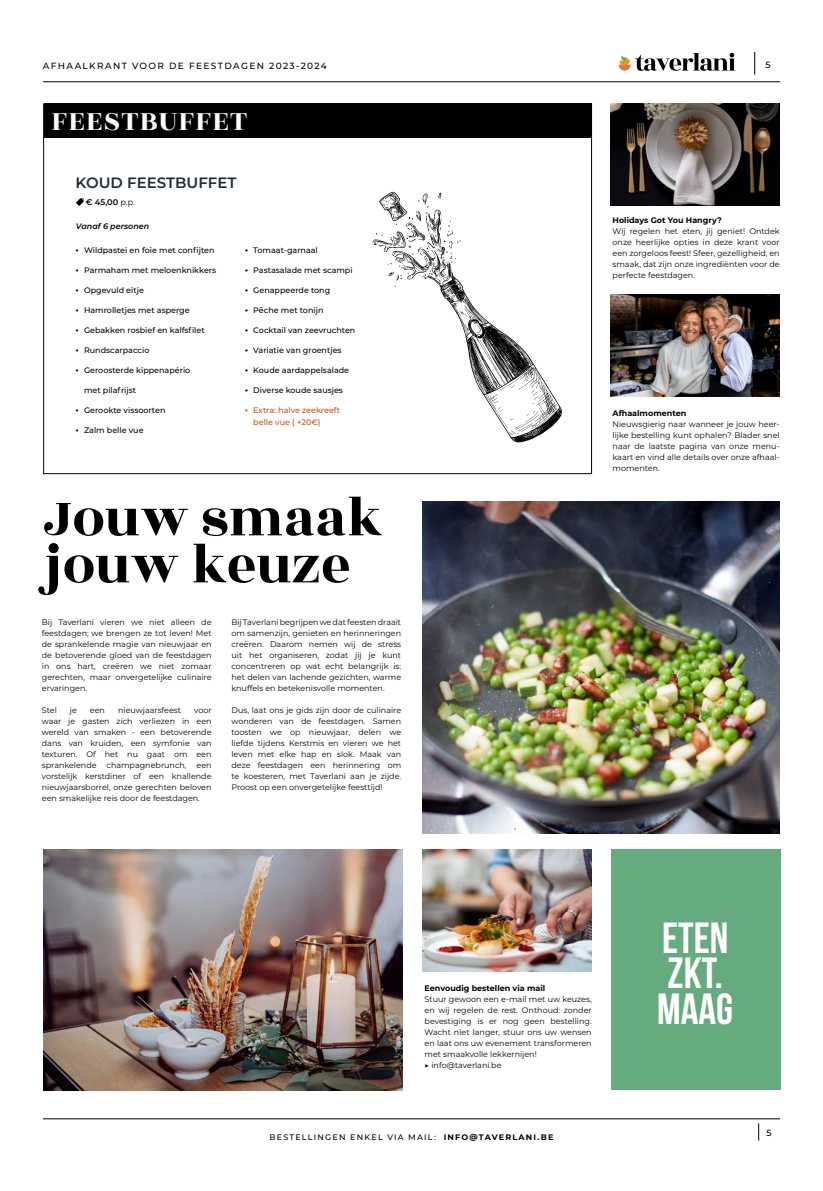
<style>
.page{position:relative;width:823px;height:1191px;background:#fff}
.page>*{position:absolute;margin:0;border:0;box-sizing:border-box;transform-origin:0 0}
.t1{font:57.7px/47px "Rozha One";color:#000}
.t2{font:700 43.6px/35.5px "Bebas Neue";color:#fff}
.t3{font:30px "Rozha One";letter-spacing:.04em;color:#fff}
.t4{font:600 15px "Montserrat";color:#1f2c31}
.t5{font:500 9px "Montserrat";letter-spacing:.15em;color:#000}
.t6{font:600 8.2px "Montserrat";color:#000}
.t7{font:8px/11px "Montserrat";color:#000;text-align:justify}
.t8{font:500 8px "Montserrat";color:#000}
.t9{font:700 8px "Montserrat";color:#000}
.t10{font:500 8px "Montserrat";letter-spacing:.15em;color:#000}
.t11{font:500 8px/12px "Montserrat";color:#c54e1b}
.t12{font:italic 600 8px "Montserrat";color:#000}
.s1{font-weight:400}
.s2{font-family:"Niveau Grotesk";font-size:9px}
.s3{font-style:italic}
.s4{font-weight:700}
</style>
<div class="page">
<svg style="left:618px;top:53px;width:116px;height:18px"></svg>
<hr style="left:43px;top:82px;width:736px;height:1px;background:#000">
<svg style="left:754px;top:52px;width:1px;height:23px"></svg>
<hr style="left:43px;top:1118px;width:736px;height:1px;background:#000">
<div style="left:44px;top:103px;width:547px;height:35px;background:#000"></div>
<svg style="left:76px;top:198px;width:7px;height:8px"></svg>
<svg style="left:372px;top:192px;width:189px;height:250px"></svg>
<img style="left:44px;top:849px;width:358px;height:241px">
<img style="left:422px;top:502px;width:356px;height:331px">
<svg style="left:758px;top:1123px;width:1px;height:17px"></svg>
<img style="left:422px;top:849px;width:168px;height:122px">
<div style="left:611px;top:849px;width:169px;height:241px;background:#66aa7f"></div>
<img style="left:610px;top:103px;width:169px;height:102px">
<img style="left:610px;top:295px;width:169px;height:102px">
<p class="t5" style="left:43px;top:60px;width:285px">AFHAALKRANT VOOR DE FEESTDAGEN 2023-2024</p>
<p class="t5" style="left:765px;top:58px;width:7px">5</p>
<h3 class="t3" style="left:51px;top:100px;width:197px">FEESTBUFFET</h3>
<h3 class="t4" style="left:75px;top:172px;width:162px">KOUD FEESTBUFFET</h3>
<p class="t6" style="left:86px;top:196px;width:50px">€ 45,00 <span class="s1">p.p.</span></p>
<p class="t12" style="left:76px;top:220px;width:75px">Vanaf 6 personen</p>
<p class="t8" style="left:75px;top:244px;width:140px"><span class="s2">•</span> Wildpastei en foie met confijten</p>
<p class="t8" style="left:75px;top:264px;width:142px"><span class="s2">•</span> Parmaham met meloenknikkers</p>
<p class="t8" style="left:75px;top:284px;width:70px"><span class="s2">•</span> Opgevuld eitje</p>
<p class="t8" style="left:75px;top:304px;width:116px"><span class="s2">•</span> Hamrolletjes met asperge</p>
<p class="t8" style="left:75px;top:324px;width:131px"><span class="s2">•</span> Gebakken rosbief en kalfsfilet</p>
<p class="t8" style="left:75px;top:344px;width:75px"><span class="s2">•</span> Rundscarpaccio</p>
<p class="t8" style="left:75px;top:364px;width:116px"><span class="s2">•</span> Geroosterde kippenapério</p>
<p class="t8" style="left:84px;top:384px;width:54px">met pilafrijst</p>
<p class="t8" style="left:75px;top:404px;width:91px"><span class="s2">•</span> Gerookte vissoorten</p>
<p class="t8" style="left:75px;top:424px;width:70px"><span class="s2">•</span> Zalm belle vue</p>
<p class="t8" style="left:245px;top:244px;width:75px"><span class="s2">•</span> Tomaat-garnaal</p>
<p class="t8" style="left:245px;top:264px;width:109px"><span class="s2">•</span> Pastasalade met scampi</p>
<p class="t8" style="left:245px;top:284px;width:87px"><span class="s2">•</span> Genappeerde tong</p>
<p class="t8" style="left:245px;top:304px;width:80px"><span class="s2">•</span> Pêche met tonijn</p>
<p class="t8" style="left:245px;top:324px;width:112px"><span class="s2">•</span> Cocktail van zeevruchten</p>
<p class="t8" style="left:245px;top:344px;width:98px"><span class="s2">•</span> Variatie van groentjes</p>
<p class="t8" style="left:245px;top:364px;width:106px"><span class="s2">•</span> Koude aardappelsalade</p>
<p class="t8" style="left:245px;top:384px;width:100px"><span class="s2">•</span> Diverse koude sausjes</p>
<p class="t11" style="left:253px;top:404px;width:88px;text-indent:-9px"><span class="s2">•</span> Extra: halve zeekreeft belle vue ( +20€)</p>
<h1 class="t1" style="left:44px;top:495px;width:340px">Jouw smaak jouw keuze</h1>
<p class="t7" style="left:42px;top:616px;width:171px">Bij Taverlani vieren we niet alleen de feestdagen; we brengen ze tot leven! Met de sprankelende magie van nieuwjaar en de betoverende gloed van de feestdagen in ons hart, creëren we niet zomaar gerechten, maar onvergetelijke culinaire ervaringen.</p>
<p class="t7" style="left:42px;top:704px;width:16px">Stel</p>
<p class="t7" style="left:70px;top:704px;width:9px">je</p>
<p class="t7" style="left:90px;top:704px;width:17px">een</p>
<p class="t7" style="left:118px;top:704px;width:64px">nieuwjaarsfeest</p>
<p class="t7" style="left:231px;top:616px;width:171px">Bij Taverlani begrijpen we dat feesten draait om samenzijn, genieten en herinneringen creëren. Daarom nemen wij de stress uit het organiseren, zodat jij je kunt concentreren op wat echt belangrijk is: het delen van lachende gezichten, warme knuffels en betekenisvolle momenten.</p>
<p class="t7" style="left:231px;top:704px;width:171px">Dus, laat ons je gids zijn door de culinaire wonderen van de feestdagen. Samen toosten we op nieuwjaar, delen we liefde tijdens Kerstmis en vieren we het leven met elke hap en slok. Maak van deze feestdagen een herinnering om te koesteren, met Taverlani aan je zijde.<br>Proost op een onvergetelijke feesttijd!</p>
<p class="t7" style="left:42px;top:704px;width:171px;text-indent:152px">voor waar je gasten zich verliezen in een wereld van smaken - een betoverende dans van kruiden, een symfonie van texturen. Of het nu gaat om een sprankelende champagnebrunch, een vorstelijk kerstdiner of een knallende nieuwjaarsborrel, onze gerechten beloven een smakelijke reis door de feestdagen.</p>
<p class="t9" style="left:612px;top:214px;width:111px">Holidays Got You Hangry?</p>
<p class="t7" style="left:612px;top:225px;width:168px">Wij regelen het eten, jij geniet! Ontdek onze heerlijke opties in deze krant voor een zorgeloos feest! Sfeer, gezelligheid, en smaak, dat zijn onze ingrediënten voor de perfecte feestdagen.</p>
<p class="t9" style="left:612px;top:408px;width:75px">Afhaalmomenten</p>
<p class="t7" style="left:612px;top:419px;width:168px">Nieuwsgierig naar wanneer je jouw heer&shy;lijke bestelling kunt ophalen? Blader snel naar de laatste pagina van onze menu&shy;kaart en vind alle details over onze afhaal&shy;momenten.</p>
<p class="t9" style="left:424px;top:982px;width:122px">Eenvoudig bestellen via mail</p>
<p class="t7" style="left:424px;top:993px;width:168px;text-align:left">Stuur gewoon een e-mail met uw keuzes, en wij regelen de rest. Onthoud: zonder bevestiging is er nog geen bestelling.<br>Wacht niet langer, stuur ons uw wensen en laat ons uw evenement transformeren met smaakvolle lekkernijen!<br><span class="s3">▶</span> info@taverlani.be</p>
<p class="t10" style="left:269px;top:1131px;width:285px">BESTELLINGEN ENKEL VIA MAIL: <span class="s4">INFO@TAVERLANI.BE</span></p>
<h2 class="t2" style="left:656px;top:919px;width:78px">ETEN<br>ZKT.<br>MAAG</h2>
<p class="t5" style="left:766px;top:1126px;width:7px">5</p>
</div>
